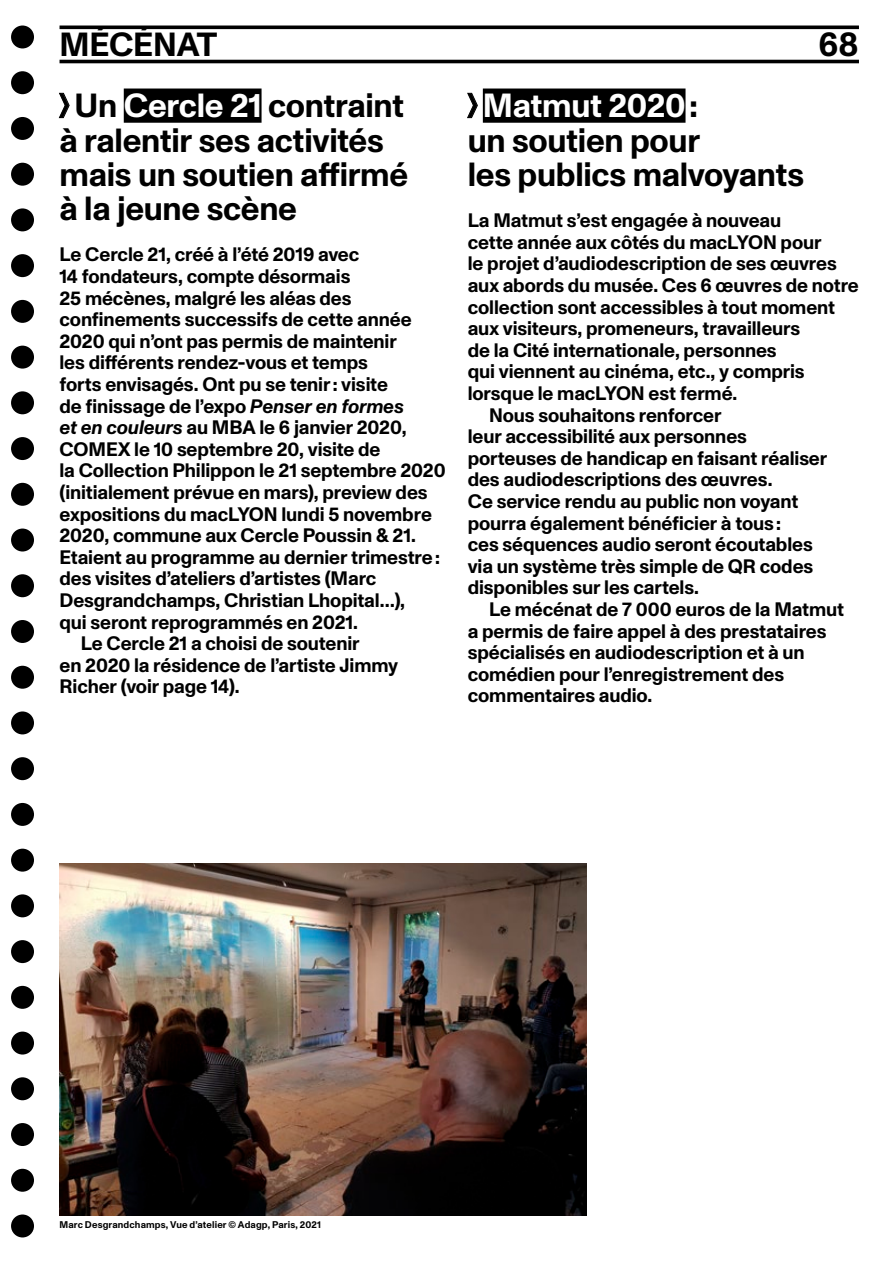
<style>
.page{position:relative;width:893px;height:1263px;background:#fff}
.page>*{position:absolute;margin:0;border:0;box-sizing:border-box;transform-origin:0 0}
.t1{font:700 33.45px/34.2px "Monument Grotesk";letter-spacing:-.01em;color:#000}
.t2{font:700 19.5px/21.6px "Monument Grotesk";letter-spacing:-.005em;color:#000}
.t3{font:700 9.75px "Monument Grotesk";letter-spacing:.015em;color:#000}
.s1{font-size:27px}
.s2{color:#fff}
.s3{font-style:italic}
</style>
<div class="page">
<hr style="left:60px;top:26px;width:799px;height:3px;background:#000">
<hr style="left:60px;top:60px;width:799px;height:3px;background:#000">
<div style="left:11px;top:26px;width:23px;height:22px;background:#000;border-radius:50%"></div>
<div style="left:11px;top:71px;width:23px;height:23px;background:#000;border-radius:50%"></div>
<div style="left:11px;top:117px;width:23px;height:23px;background:#000;border-radius:50%"></div>
<div style="left:11px;top:1077px;width:23px;height:23px;background:#000;border-radius:50%"></div>
<div style="left:11px;top:1123px;width:23px;height:23px;background:#000;border-radius:50%"></div>
<div style="left:11px;top:1169px;width:23px;height:23px;background:#000;border-radius:50%"></div>
<div style="left:11px;top:1214px;width:23px;height:23px;background:#000;border-radius:50%"></div>
<div style="left:11px;top:1031px;width:23px;height:23px;background:#000;border-radius:50%"></div>
<div style="left:11px;top:986px;width:23px;height:23px;background:#000;border-radius:50%"></div>
<div style="left:11px;top:940px;width:23px;height:23px;background:#000;border-radius:50%"></div>
<div style="left:11px;top:894px;width:23px;height:23px;background:#000;border-radius:50%"></div>
<div style="left:11px;top:849px;width:23px;height:23px;background:#000;border-radius:50%"></div>
<div style="left:11px;top:803px;width:23px;height:23px;background:#000;border-radius:50%"></div>
<div style="left:11px;top:757px;width:23px;height:23px;background:#000;border-radius:50%"></div>
<div style="left:11px;top:711px;width:23px;height:23px;background:#000;border-radius:50%"></div>
<div style="left:11px;top:666px;width:23px;height:23px;background:#000;border-radius:50%"></div>
<div style="left:11px;top:620px;width:23px;height:23px;background:#000;border-radius:50%"></div>
<div style="left:11px;top:574px;width:23px;height:23px;background:#000;border-radius:50%"></div>
<div style="left:11px;top:528px;width:23px;height:23px;background:#000;border-radius:50%"></div>
<div style="left:11px;top:483px;width:23px;height:23px;background:#000;border-radius:50%"></div>
<div style="left:11px;top:437px;width:23px;height:23px;background:#000;border-radius:50%"></div>
<div style="left:11px;top:391px;width:23px;height:23px;background:#000;border-radius:50%"></div>
<div style="left:11px;top:346px;width:23px;height:23px;background:#000;border-radius:50%"></div>
<div style="left:11px;top:300px;width:23px;height:23px;background:#000;border-radius:50%"></div>
<div style="left:11px;top:254px;width:23px;height:23px;background:#000;border-radius:50%"></div>
<div style="left:11px;top:208px;width:23px;height:23px;background:#000;border-radius:50%"></div>
<div style="left:11px;top:163px;width:23px;height:23px;background:#000;border-radius:50%"></div>
<img style="left:60px;top:864px;width:527px;height:351px">
<div style="left:124px;top:89px;width:138px;height:34px;background:#000"></div>
<div style="left:483px;top:89px;width:202px;height:34px;background:#000"></div>
<p class="t1" style="left:60px;top:26px;width:159px">MÉCÉNAT</p>
<h1 class="t1" style="left:818px;top:26px;width:42px">68</h1>
<p class="t1" style="left:60px;top:87px;width:350px"><span class="s1">〉</span> Un <span class="s2">Cercle 21</span> contraint à ralentir ses activités mais un soutien affirmé à la jeune scène</p>
<p class="t1" style="left:468px;top:87px;width:338px"><span class="s1">〉</span> <span class="s2">Matmut 2020</span> :<br>un soutien pour<br>les publics malvoyants</p>
<p class="t2" style="left:468px;top:209px;width:393px">La Matmut s’est engagée à nouveau<br>cette année aux côtés du macLYON pour<br>le projet d’audiodescription de ses œuvres aux abords du musée. Ces 6 œuvres de notre collection sont accessibles à tout moment aux visiteurs, promeneurs, travailleurs<br>de la Cité internationale, personnes<br>qui viennent au cinéma, etc., y compris lorsque le macLYON est fermé.</p>
<p class="t2" style="left:468px;top:403px;width:361px;text-indent:21px">Nous souhaitons renforcer<br>leur accessibilité aux personnes porteuses de handicap en faisant réaliser des audiodescriptions des œuvres.<br>Ce service rendu au public non voyant pourra également bénéficier à tous :<br>ces séquences audio seront écoutables via un système très simple de QR codes disponibles sur les cartels.</p>
<p class="t2" style="left:468px;top:597px;width:378px;text-indent:21px">Le mécénat de 7 000 euros de la Matmut a permis de faire appel à des prestataires spécialisés en audiodescription et à un comédien pour l’enregistrement des commentaires audio.</p>
<p class="t2" style="left:60px;top:243px;width:388px">Le Cercle 21, créé à l’été 2019 avec<br>14 fondateurs, compte désormais<br>25 mécènes, malgré les aléas des confinements successifs de cette année 2020 qui n’ont pas permis de maintenir<br>les différents rendez-vous et temps<br>forts envisagés. Ont pu se tenir : visite<br>de finissage de l’expo <span class="s3">Penser en formes<br>et en couleurs</span> au MBA le 6 janvier 2020, COMEX le 10 septembre 20, visite de<br>la Collection Philippon le 21 septembre 2020 (initialement prévue en mars), preview des expositions du macLYON lundi 5 novembre 2020, commune aux Cercle Poussin &amp; 21.<br>Etaient au programme au dernier trimestre : des visites d’ateliers d’artistes (Marc Desgrandchamps, Christian Lhopital…),<br>qui seront reprogrammés en 2021.</p>
<p class="t2" style="left:60px;top:632px;width:340px;text-indent:21px">Le Cercle 21 a choisi de soutenir<br>en 2020 la résidence de l’artiste Jimmy<br>Richer (voir page 14).</p>
<p class="t3" style="left:60px;top:1217px;width:263px">Marc Desgrandchamps, Vue d’atelier © Adagp, Paris, 2021</p>
</div>
